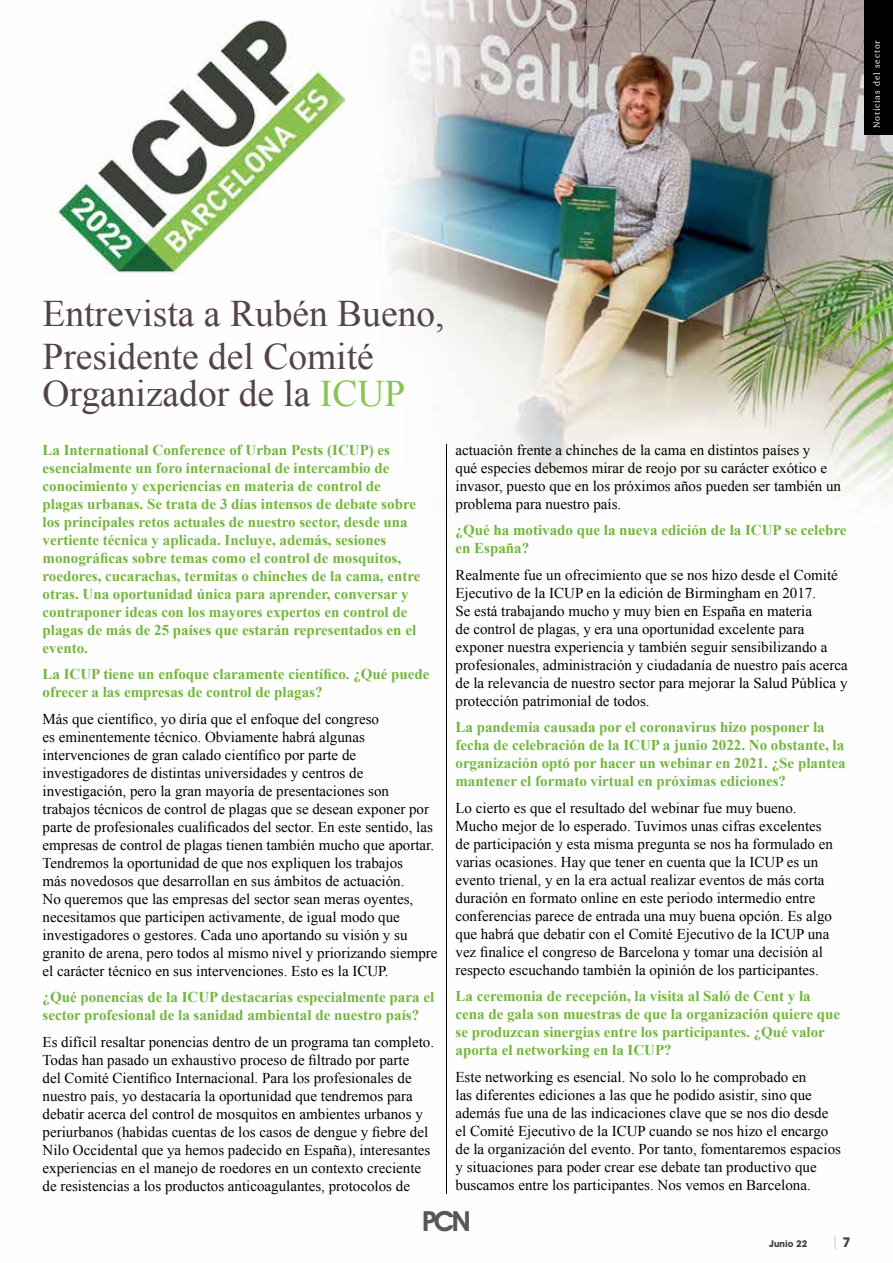
<style>
.page{position:relative;width:893px;height:1263px;background:#fff}
.page>*{position:absolute;margin:0;border:0;box-sizing:border-box;transform-origin:0 0}
.t1{font:37.5px/42.8px "Times New Roman";color:#534449}
.t2{font:600 27.75px "Avant Garde IT Cby BT";color:#575756}
.t3{font:15px/18px "Times New Roman";color:#000}
.t4{font:700 15px/18px "Times New Roman";color:#72b73d}
.t5{font:13.5px "Avant Garde IT Cby BT";color:#a5b3bb}
.t6{font:700 9.3px "Avant Garde IT Cby BT";color:#364248}
.t7{font:9px "Charter";letter-spacing:.1em;color:#fff}
.s1{color:#8ac352}
.s2{font-weight:700;color:#364248}
</style>
<div class="page">
<img style="left:51px;top:0;width:842px;height:500px">
<hr style="left:446px;top:444px;width:1px;height:750px;background:#000">
<div style="left:865px;top:0;width:28px;height:135px;background:#000"></div>
<p class="t7" style="left:869px;top:128px;width:90px;rotate:-90deg">Noticias del sector</p>
<h1 class="t1" style="left:43px;top:291px;width:404px">Entrevista a Rubén Bueno,<br>Presidente del Comité</h1>
<h1 class="t1" style="left:43px;top:372px;width:364px">Organizador de la <span class="s1">ICUP</span></h1>
<p class="t4" style="left:43px;top:440px;width:379px">La International Conference of Urban Pests (ICUP) es esencialmente un foro internacional de intercambio de conocimiento y experiencias en materia de control de plagas urbanas. Se trata de 3 días intensos de debate sobre los principales retos actuales de nuestro sector, desde una vertiente técnica y aplicada. Incluye, además, sesiones monográficas sobre temas como el control de mosquitos, roedores, cucarachas, termitas o chinches de la cama, entre otras. Una oportunidad única para aprender, conversar y contraponer ideas con los mayores expertos en control de plagas de más de 25 países que estarán representados en el evento.</p>
<p class="t4" style="left:43px;top:665px;width:389px">La ICUP tiene un enfoque claramente científico. ¿Qué puede ofrecer a las empresas de control de plagas?</p>
<p class="t3" style="left:43px;top:709px;width:396px">Más que científico, yo diría que el enfoque del congreso<br>es eminentemente técnico. Obviamente habrá algunas intervenciones de gran calado científico por parte de investigadores de distintas universidades y centros de investigación, pero la gran mayoría de presentaciones son trabajos técnicos de control de plagas que se desean exponer por parte de profesionales cualificados del sector. En este sentido, las empresas de control de plagas tienen también mucho que aportar.<br>Tendremos la oportunidad de que nos expliquen los trabajos<br>más novedosos que desarrollan en sus ámbitos de actuación.<br>No queremos que las empresas del sector sean meras oyentes, necesitamos que participen activamente, de igual modo que investigadores o gestores. Cada uno aportando su visión y su granito de arena, pero todos al mismo nivel y priorizando siempre el carácter técnico en sus intervenciones. Esto es la ICUP.</p>
<p class="t4" style="left:43px;top:988px;width:393px">¿Qué ponencias de la ICUP destacarías especialmente para el sector profesional de la sanidad ambiental de nuestro país?</p>
<p class="t3" style="left:43px;top:1032px;width:393px">Es difícil resaltar ponencias dentro de un programa tan completo.<br>Todas han pasado un exhaustivo proceso de filtrado por parte<br>del Comité Científico Internacional. Para los profesionales de nuestro país, yo destacaría la oportunidad que tendremos para debatir acerca del control de mosquitos en ambientes urbanos y periurbanos (habidas cuentas de los casos de dengue y fiebre del Nilo Occidental que ya hemos padecido en España), interesantes experiencias en el manejo de roedores en un contexto creciente de resistencias a los productos anticoagulantes, protocolos de</p>
<p class="t3" style="left:455px;top:440px;width:387px">actuación frente a chinches de la cama en distintos países y<br>qué especies debemos mirar de reojo por su carácter exótico e invasor, puesto que en los próximos años pueden ser también un problema para nuestro país.</p>
<p class="t4" style="left:455px;top:521px;width:392px">¿Qué ha motivado que la nueva edición de la ICUP se celebre en España?</p>
<p class="t3" style="left:455px;top:565px;width:394px">Realmente fue un ofrecimiento que se nos hizo desde el Comité Ejecutivo de la ICUP en la edición de Birmingham en 2017.<br>Se está trabajando mucho y muy bien en España en materia<br>de control de plagas, y era una oportunidad excelente para exponer nuestra experiencia y también seguir sensibilizando a profesionales, administración y ciudadanía de nuestro país acerca de la relevancia de nuestro sector para mejorar la Salud Pública y protección patrimonial de todos.</p>
<p class="t4" style="left:455px;top:718px;width:392px">La pandemia causada por el coronavirus hizo posponer la fecha de celebración de la ICUP a junio 2022. No obstante, la organización optó por hacer un webinar en 2021. ¿Se plantea mantener el formato virtual en próximas ediciones?</p>
<p class="t3" style="left:455px;top:799px;width:379px">Lo cierto es que el resultado del webinar fue muy bueno.<br>Mucho mejor de lo esperado. Tuvimos unas cifras excelentes de participación y esta misma pregunta se nos ha formulado en varias ocasiones. Hay que tener en cuenta que la ICUP es un evento trienal, y en la era actual realizar eventos de más corta duración en formato online en este periodo intermedio entre conferencias parece de entrada una muy buena opción. Es algo que habrá que debatir con el Comité Ejecutivo de la ICUP una vez finalice el congreso de Barcelona y tomar una decisión al respecto escuchando también la opinión de los participantes.</p>
<p class="t4" style="left:455px;top:987px;width:386px">La ceremonia de recepción, la visita al Saló de Cent y la cena de gala son muestras de que la organización quiere que se produzcan sinergias entre los participantes. ¿Qué valor aporta el networking en la ICUP?</p>
<p class="t3" style="left:455px;top:1068px;width:387px">Este networking es esencial. No solo lo he comprobado en<br>las diferentes ediciones a las que he podido asistir, sino que además fue una de las indicaciones clave que se nos dio desde el Comité Ejecutivo de la ICUP cuando se nos hizo el encargo de la organización del evento. Por tanto, fomentaremos espacios y situaciones para poder crear ese debate tan productivo que buscamos entre los participantes. Nos vemos en Barcelona.</p>
<h2 class="t2" style="left:422px;top:1205px;width:50px">PCN</h2>
<p class="t6" style="left:769px;top:1238px;width:40px">Junio 22</p>
<p class="t5" style="left:832px;top:1233px;width:20px">| <span class="s2">7</span></p>
</div>
